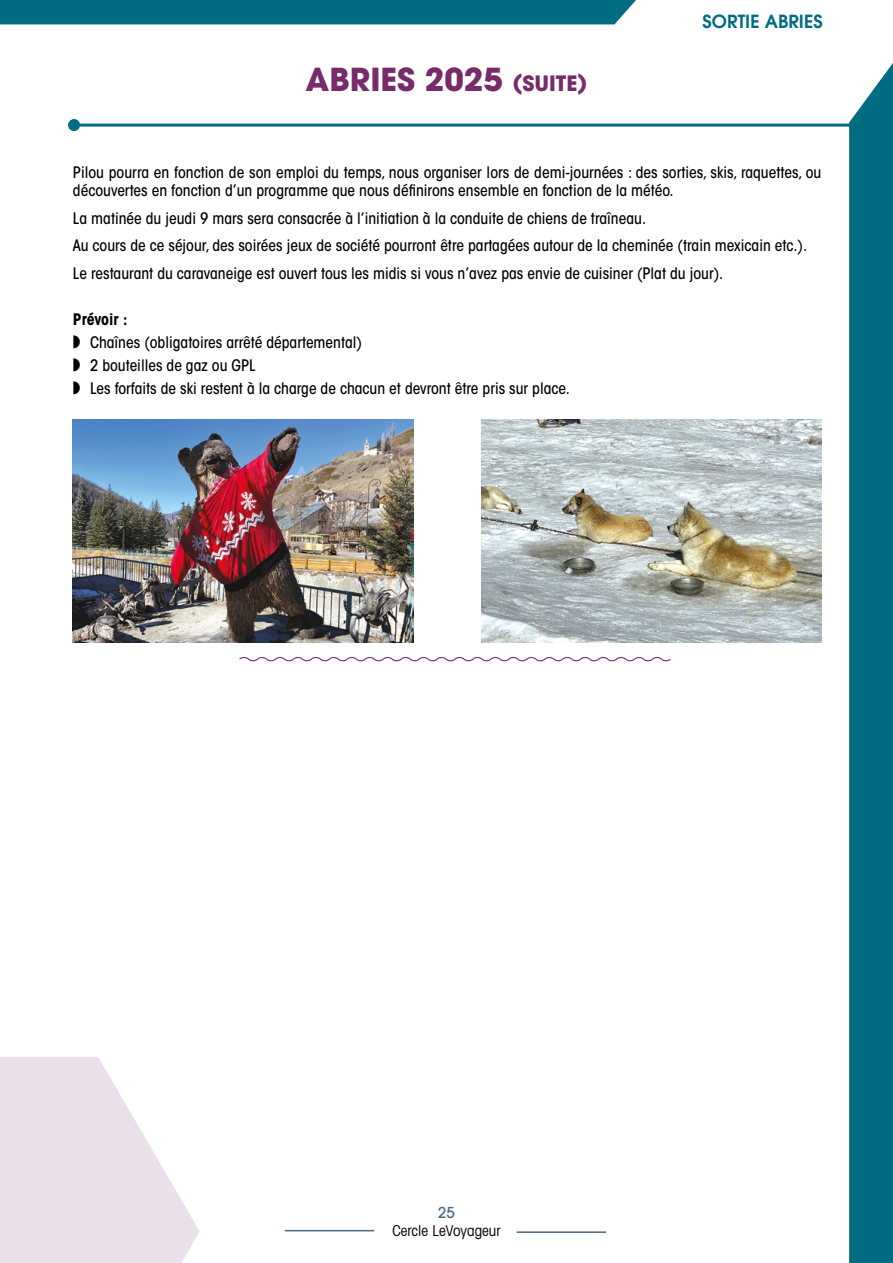
<style>
.page{position:relative;width:893px;height:1263px;background:#fff}
.page>*{position:absolute;margin:0;border:0;box-sizing:border-box;transform-origin:0 0}
.t1{font:700 31.5px "ITC Avant Garde Std";color:#782b6a}
.t2{font:600 18px "ITC Avant Garde Std";color:#006c82}
.t3{font:500 condensed 15.75px/23.1px "ITC Avant Garde Std";color:#000}
.t4{font:condensed 15px "Avant Garde";color:#000}
.t5{font:500 15px "Avant Garde";color:#466883}
.s1{font-size:21px}
.s2{font-weight:700}
</style>
<div class="page">
<hr style="left:285px;top:1230px;width:89px;height:1px;background:#466883">
<hr style="left:517px;top:1231px;width:89px;height:2px;background:#466883">
<div style="left:0;top:0;width:636px;height:24px;background:#006c82"></div>
<div style="left:849px;top:63px;width:44px;height:1200px;background:#006c82"></div>
<svg style="left:0;top:1057px;width:200px;height:206px"></svg>
<hr style="left:74px;top:124px;width:819px;height:3px;background:#006c82">
<div style="left:68px;top:119px;width:12px;height:12px;background:#006c82;border-radius:50%"></div>
<img style="left:73px;top:419px;width:340px;height:223px">
<img style="left:481px;top:419px;width:340px;height:223px">
<svg style="left:239px;top:656px;width:432px;height:6px"></svg>
<h1 class="t1" style="left:305px;top:58px;width:283px">ABRIES 2025 <span class="s1">(SUITE)</span></h1>
<p class="t2" style="left:702px;top:10px;width:122px">SORTIE ABRIES</p>
<p class="t3" style="left:73px;top:162px;width:750px;line-height:18.9px">Pilou pourra en fonction de son emploi du temps, nous organiser lors de demi-journées : des sorties, skis, raquettes, ou découvertes en fonction d’un programme que nous définirons ensemble en fonction de la météo.</p>
<p class="t3" style="left:73px;top:204px;width:736px;line-height:27.5px">La matinée du jeudi 9 mars sera consacrée à l’initiation à la conduite de chiens de traîneau.<br>Au cours de ce séjour, des soirées jeux de société pourront être partagées autour de la cheminée (train mexicain etc.).<br>Le restaurant du caravaneige est ouvert tous les midis si vous n’avez pas envie de cuisiner (Plat du jour).</p>
<p class="t3" style="left:73px;top:308px;width:499px"><span class="s2">Prévoir :<br></span>◗ Chaînes (obligatoires arrêté départemental)<br>◗ 2 bouteilles de gaz ou GPL<br>◗ Les forfaits de ski restent à la charge de chacun et devront être pris sur place.</p>
<p class="t5" style="left:438px;top:1204px;width:18px">25</p>
<p class="t4" style="left:392px;top:1222px;width:110px">Cercle LeVoyageur</p>
</div>
